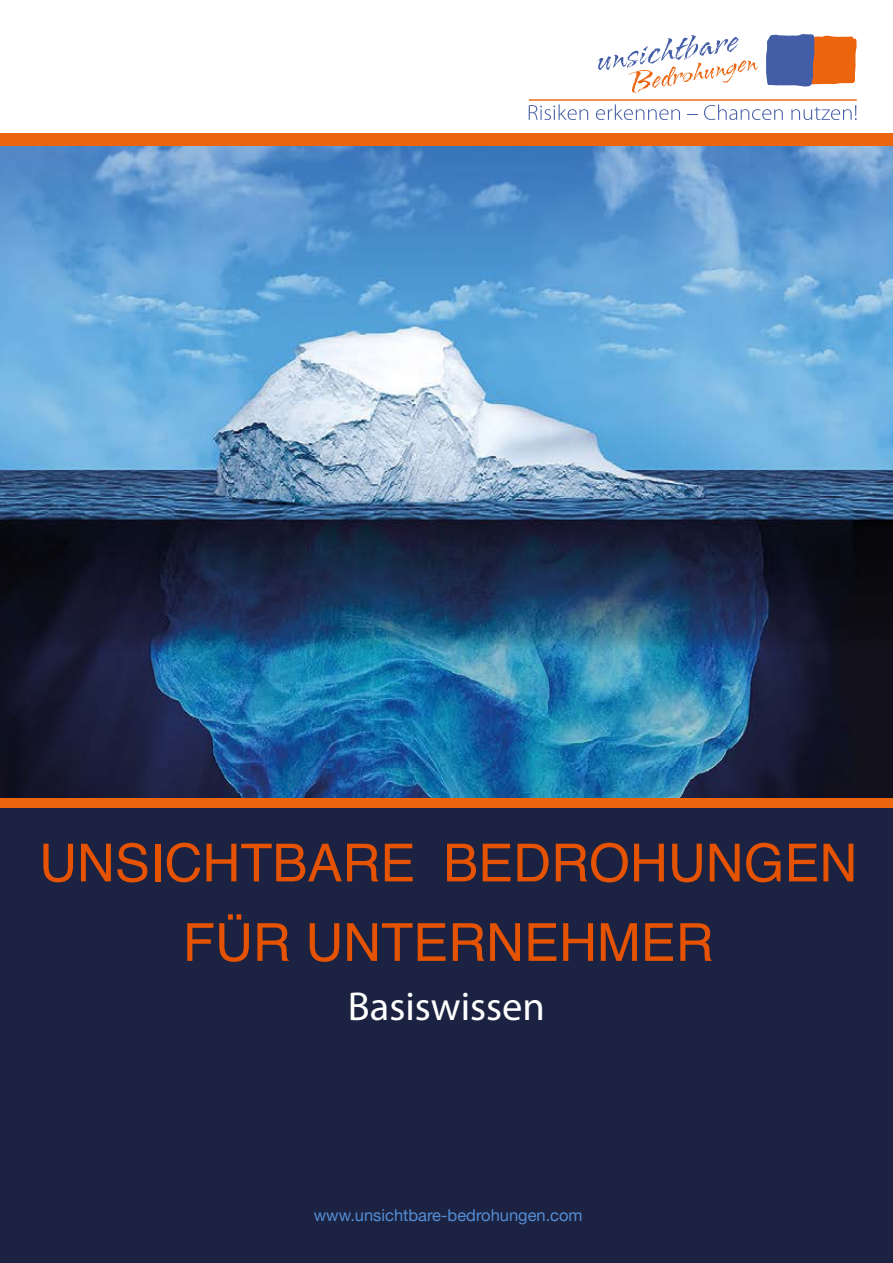
<style>
.page{position:relative;width:893px;height:1263px;background:#fff}
.page>*{position:absolute;margin:0;border:0;box-sizing:border-box;transform-origin:0 0}
.t1{font:52.5px/79.5px "Helvetica";color:#e55302;text-align:center}
.t2{font:40.5px "Myriad Pro";color:#fff}
.t3{font:16.5px "Helvetica Neue";color:#548dd4}
</style>
<div class="page">
<div style="left:0;top:797px;width:893px;height:466px;background:#1c2241"></div>
<div style="left:0;top:134px;width:893px;height:674px;background:#ec640d"></div>
<img style="left:0;top:147px;width:893px;height:650px">
<svg style="left:766px;top:34px;width:91px;height:52px;background:#9a6d6e"></svg>
<svg style="left:598px;top:35px;width:160px;height:58px"></svg>
<svg style="left:529px;top:104px;width:59px;height:16px"></svg>
<svg style="left:596px;top:104px;width:84px;height:16px"></svg>
<svg style="left:704px;top:104px;width:79px;height:16px"></svg>
<svg style="left:791px;top:105px;width:66px;height:15px"></svg>
<hr style="left:529px;top:99px;width:328px;height:2px;background:#ec640d">
<p class="t1" style="left:39px;top:825px;width:820px">UNSICHTBARE BEDROHUNGEN<br>FÜR UNTERNEHMER</p>
<p class="t2" style="left:348px;top:981px;width:199px">Basiswissen</p>
<p class="t3" style="left:314px;top:1203px;width:270px">www.unsichtbare-bedrohungen.com</p>
</div>
